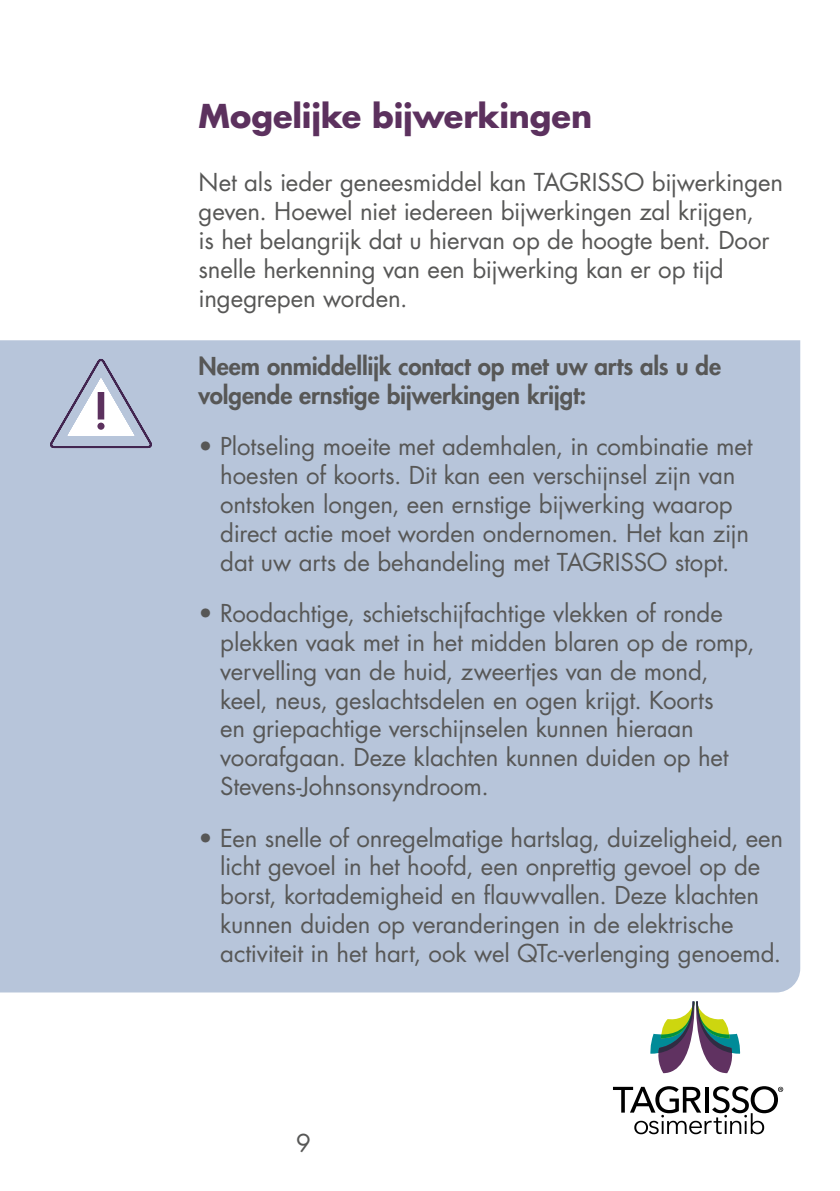
<style>
.page{position:relative;width:840px;height:1191px;background:#fff}
.page>*{position:absolute;margin:0;border:0;box-sizing:border-box;transform-origin:0 0}
.t1{font:700 32px "Futura Std";letter-spacing:-.005em;color:#5c315e}
.t2{font:24px/28.8px "Futura Std";letter-spacing:-.005em;color:#575756}
.t3{font:800 24px/28.8px "Futura Std";letter-spacing:-.005em;color:#575756}
</style>
<div class="page">
<div style="left:0;top:340px;width:799px;height:652px;background:#b7c5da"></div>
<svg style="left:650px;top:1001px;width:90px;height:72px"></svg>
<svg style="left:613px;top:1086px;width:169px;height:48px"></svg>
<svg style="left:48px;top:357px;width:104px;height:92px"></svg>
<div style="left:98px;top:392px;width:6px;height:27px;background:#5c315e"></div>
<div style="left:97px;top:422px;width:7px;height:8px;background:#5c315e;border-radius:50%"></div>
<h1 class="t1" style="left:198px;top:95px;width:395px">Mogelijke bijwerkingen</h1>
<p class="t2" style="left:198px;top:168px;width:585px">Net als ieder geneesmiddel kan TAGRISSO bijwerkingen geven. Hoewel niet iedereen bijwerkingen zal krijgen,<br>is het belangrijk dat u hiervan op de hoogte bent. Door snelle herkenning van een bijwerking kan er op tijd ingegrepen worden.</p>
<p class="t3" style="left:198px;top:352px;width:523px">Neem onmiddellijk contact op met uw arts als u de volgende ernstige bijwerkingen krijgt:</p>
<p class="t2" style="left:220px;top:432px;width:533px;text-indent:-22px">• Plotseling moeite met ademhalen, in combinatie met hoesten of koorts. Dit kan een verschijnsel zijn van ontstoken longen, een ernstige bijwerking waarop direct actie moet worden ondernomen. Het kan zijn dat uw arts de behandeling met TAGRISSO stopt.</p>
<p class="t2" style="left:220px;top:599px;width:535px;text-indent:-22px">• Roodachtige, schietschijfachtige vlekken of ronde plekken vaak met in het midden blaren op de romp, vervelling van de huid, zweertjes van de mond, keel, neus, geslachtsdelen en ogen krijgt. Koorts<br>en griepachtige verschijnselen kunnen hieraan voorafgaan. Deze klachten kunnen duiden op het Stevens-Johnsonsyndroom.</p>
<p class="t2" style="left:220px;top:823px;width:564px;text-indent:-22px">• Een snelle of onregelmatige hartslag, duizeligheid, een licht gevoel in het hoofd, een onprettig gevoel op de borst, kortademigheid en flauwvallen. Deze klachten kunnen duiden op veranderingen in de elektrische activiteit in het hart, ook wel QTc-verlenging genoemd.</p>
<p class="t2" style="left:296px;top:1129px;width:16px">9</p>
</div>
